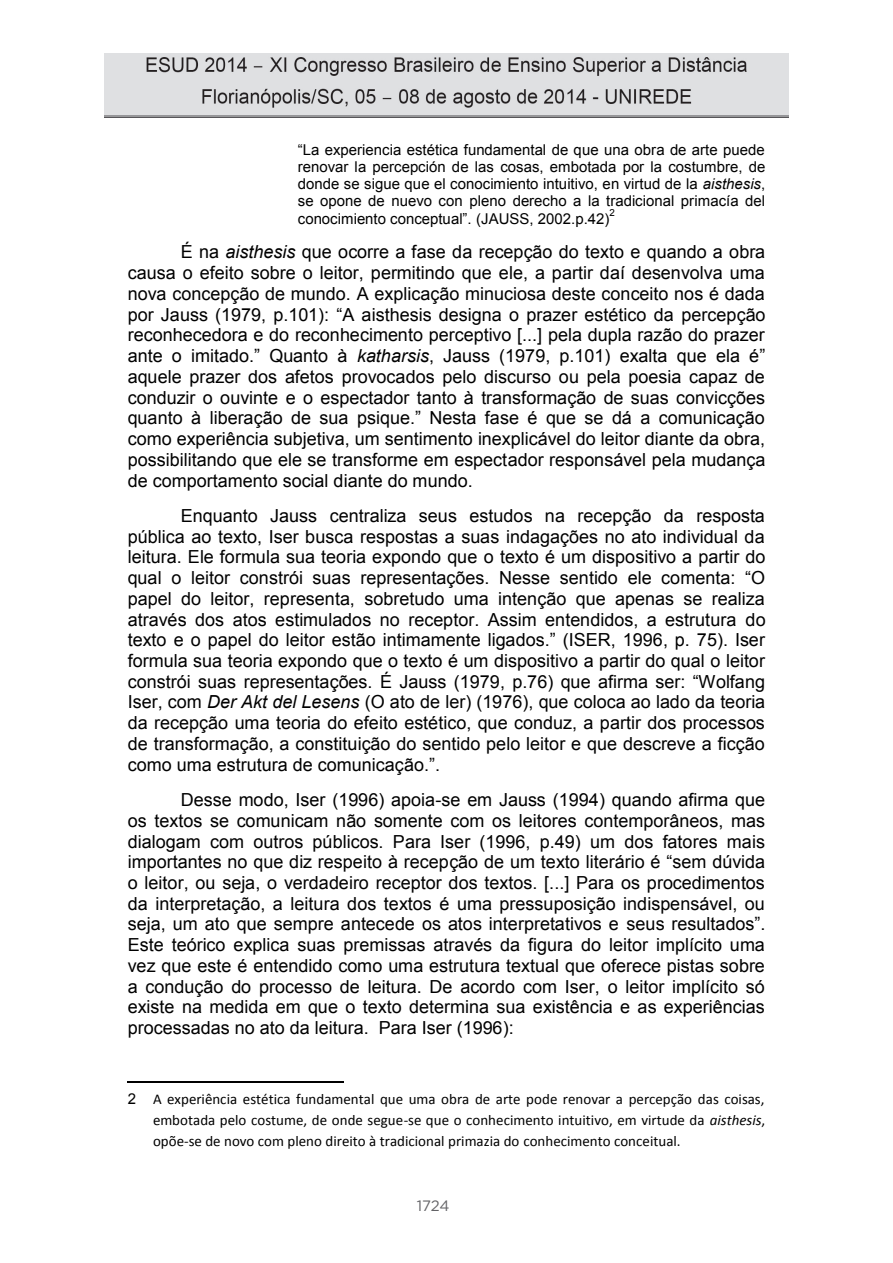
<style>
.page{position:relative;width:893px;height:1263px;background:#fff}
.page>*{position:absolute;margin:0;border:0;box-sizing:border-box;transform-origin:0 0}
.t1{font:18px/20.7px "Arial";color:#000;text-align:justify}
.t2{font:15px/17.4px "Arial";color:#000;text-align:justify}
.t3{font:15px/21px "Calibri";color:#000;text-align:justify}
.t4{font:15px "Gotham";color:#636366}
.t5{font:9.75px "Arial";color:#000}
.s1{font-style:inherit}
.s2{font-style:italic}
.s3{font-family:"Arial"}
</style>
<div class="page">
<hr style="left:128px;top:1081px;width:216px;height:1px;background:#000">
<img style="left:104px;top:54px;width:685px;height:63px">
<p class="t2" style="left:298px;top:141px;width:469px"><span class="s1">“</span>La experiencia estética fundamental de que una obra de arte puede renovar la percepción de las cosas, embotada por la costumbre, de donde se sigue que el conocimiento intuitivo, en virtud de la <span class="s2">aisthesis</span>, se opone de nuevo con pleno derecho a la tradicional primacía del <span class="s1">conocimiento conceptual”.</span> (JAUSS, 2002.p.42)</p>
<p class="t5" style="left:610px;top:207px;width:7px">2</p>
<p class="t1" style="left:128px;top:242px;width:639px;text-indent:53px">É na <span class="s2">aisthesis</span> que ocorre a fase da recepção do texto e quando a obra causa o efeito sobre o leitor, permitindo que ele, a partir daí desenvolva uma nova concepção de mundo. A explicação minuciosa deste conceito nos é dada <span class="s1">por Jauss (1979, p.101): “A aisthesis designa o prazer estético da</span> percepção reconhecedora e do reconhecimento perceptivo [...] pela dupla razão do prazer <span class="s1">ante o imitado.” Quanto à</span> <span class="s2">katharsis</span><span class="s1">, Jauss (1979, p.101) exalta que ela é” </span>aquele prazer dos afetos provocados pelo discurso ou pela poesia capaz de conduzir o ouvinte e o espectador tanto à transformação de suas convicções <span class="s1">quanto à liberação de sua psique.” Nesta fase é que se dá a comunicação </span>como experiência subjetiva, um sentimento inexplicável do leitor diante da obra, possibilitando que ele se transforme em espectador responsável pela mudança de comportamento social diante do mundo.</p>
<p class="t1" style="left:128px;top:506px;width:639px;text-indent:53px">Enquanto Jauss centraliza seus estudos na recepção da resposta pública ao texto, Iser busca respostas a suas indagações no ato individual da leitura. Ele formula sua teoria expondo que o texto é um dispositivo a partir do <span class="s1">qual o leitor constrói suas representações. Nesse sentido ele comenta: “O </span>papel do leitor, representa, sobretudo uma intenção que apenas se realiza através dos atos estimulados no receptor. Assim entendidos, a estrutura do <span class="s1">texto e o papel do leitor estão intimamente ligados.” (ISER, 1996, p. 75). Iser </span>formula sua teoria expondo que o texto é um dispositivo a partir do qual o leitor <span class="s1">constrói suas representações. É Jauss (1979, p.76) que afirma ser: “Wolfang </span>Iser, com <span class="s2">Der Akt del Lesens</span> (O ato de ler) (1976), que coloca ao lado da teoria da recepção uma teoria do efeito estético, que conduz, a partir dos processos de transformação, a constituição do sentido pelo leitor e que descreve a ficção como uma estrutura de comunicaç<span class="s1">ão.”.</span></p>
<p class="t1" style="left:128px;top:790px;width:639px;text-indent:53px">Desse modo, Iser (1996) apoia-se em Jauss (1994) quando afirma que os textos se comunicam não somente com os leitores contemporâneos, mas dialogam com outros públicos. Para Iser (1996, p.49) um dos fatores mais importantes no que diz respeito à recep<span class="s1">ção de um texto literário é “sem dúvida </span>o leitor, ou seja, o verdadeiro receptor dos textos. [...] Para os procedimentos da interpretação, a leitura dos textos é uma pressuposição indispensável, ou seja, um ato que sempre antecede os atos interpretativos e <span class="s1">seus resultados”.<br></span>Este teórico explica suas premissas através da figura do leitor implícito uma vez que este é entendido como uma estrutura textual que oferece pistas sobre a condução do processo de leitura. De acordo com Iser, o leitor implícito só existe na medida em que o texto determina sua existência e as experiências processadas no ato da leitura. Para Iser (1996):</p>
<p class="t3" style="left:153px;top:1089px;width:614px;text-indent:-25px"><span class="s3">2</span> A experiência estética fundamental que uma obra de arte pode renovar a percepção das coisas, embotada pelo costume, de onde segue-se que o conhecimento intuitivo, em virtude da <span class="s2">aisthesis</span>, opõe-se de novo com pleno direito à tradicional primazia do conhecimento conceitual.</p>
<p class="t4" style="left:417px;top:1196px;width:34px">1724</p>
</div>
